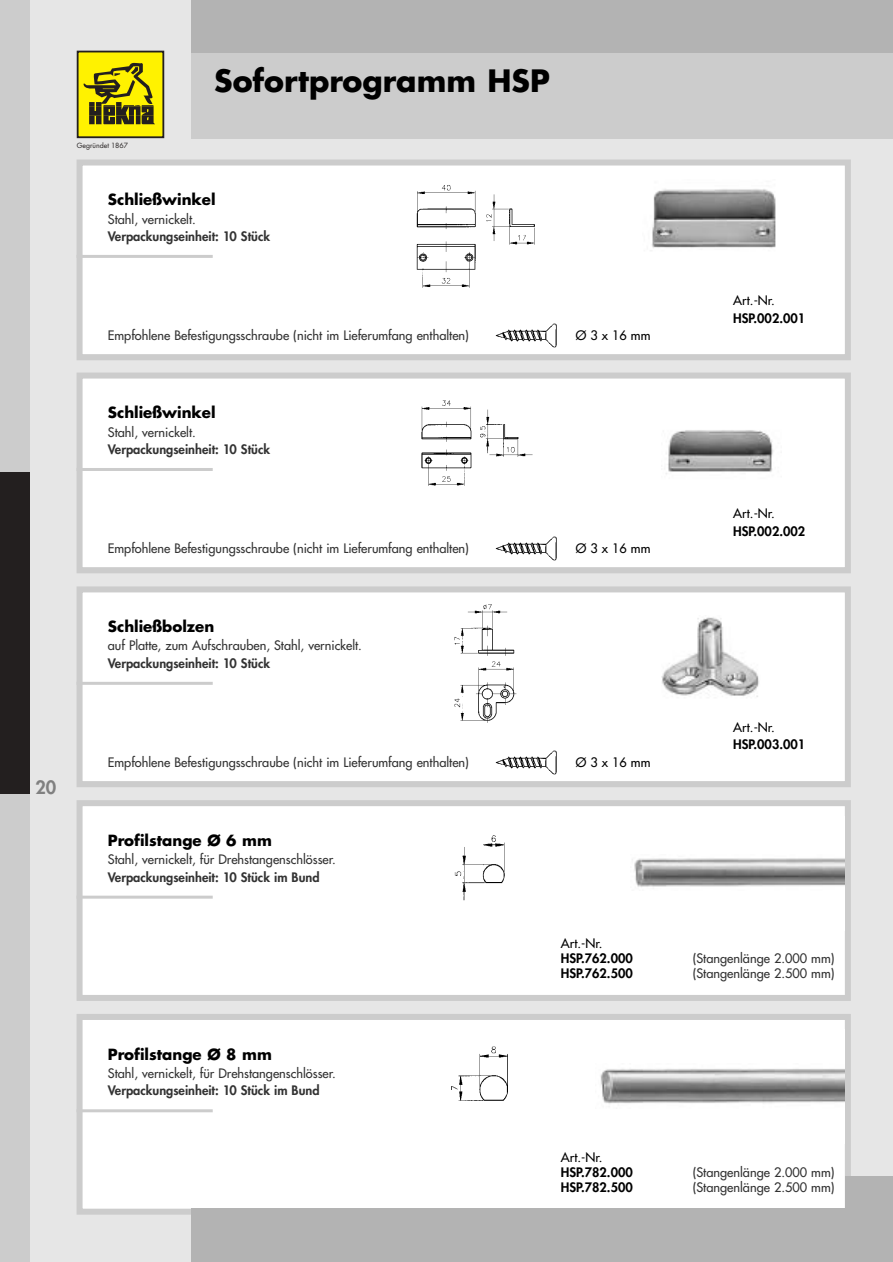
<style>
.page{position:relative;width:893px;height:1262px;background:#fff}
.page>*{position:absolute;margin:0;border:0;box-sizing:border-box;transform-origin:0 0}
.t1{font:700 30px "Futura";color:#000}
.t2{font:800 18px "Futura";color:#808080}
.t3{font:700 15px "Futura";color:#000}
.t4{font:12.75px "Futura";color:#333}
.t5{font:800 12.75px "Futura";color:#333}
.t6{font:800 12.75px "Futura";color:#000}
.t7{font:12.75px "Futura";color:#000}
.t8{font:6.9px "Futura";color:#231f1f}
</style>
<div class="page">
<div style="left:0;top:0;width:892px;height:1261px;background:#e6e6e6"></div>
<div style="left:0;top:0;width:30px;height:1261px;background:#ccc"></div>
<div style="left:191px;top:0;width:701px;height:53px;background:#b3b3b3"></div>
<div style="left:191px;top:53px;width:701px;height:85px;background:#ccc"></div>
<div style="left:77px;top:51px;width:87px;height:87px;background:#fff200;border:2px solid #231f1f"></div>
<svg style="left:83px;top:62px;width:72px;height:62px"></svg>
<div style="left:83px;top:165px;width:761px;height:189px;background:#fff"></div>
<div style="left:77px;top:159px;width:773px;height:201px;border:6px solid #ccc"></div>
<div style="left:0;top:472px;width:30px;height:321px;background:#231f1f"></div>
<hr style="left:76px;top:255px;width:137px;height:3px;background:#ccc">
<img style="left:416px;top:185px;width:119px;height:103px">
<img style="left:652px;top:189px;width:124px;height:59px">
<img style="left:495px;top:323px;width:62px;height:25px">
<div style="left:83px;top:378px;width:761px;height:189px;background:#fff"></div>
<div style="left:77px;top:372px;width:773px;height:201px;border:6px solid #ccc"></div>
<hr style="left:76px;top:468px;width:137px;height:3px;background:#ccc">
<img style="left:666px;top:430px;width:108px;height:44px">
<img style="left:495px;top:536px;width:62px;height:25px">
<div style="left:83px;top:592px;width:761px;height:189px;background:#fff"></div>
<div style="left:77px;top:586px;width:773px;height:201px;border:6px solid #ccc"></div>
<hr style="left:76px;top:682px;width:137px;height:3px;background:#ccc">
<img style="left:661px;top:617px;width:98px;height:80px">
<img style="left:495px;top:750px;width:62px;height:25px">
<div style="left:83px;top:806px;width:761px;height:189px;background:#fff"></div>
<div style="left:77px;top:800px;width:773px;height:201px;border:6px solid #ccc"></div>
<hr style="left:76px;top:895px;width:137px;height:3px;background:#ccc">
<img style="left:454px;top:835px;width:51px;height:66px">
<div style="left:595px;top:816px;width:249px;height:114px;background:#fff"></div>
<img style="left:632px;top:858px;width:212px;height:29px">
<div style="left:83px;top:1020px;width:761px;height:188px;background:#fff"></div>
<div style="left:77px;top:1014px;width:773px;height:200px;border:6px solid #ccc"></div>
<hr style="left:76px;top:1109px;width:137px;height:3px;background:#ccc">
<div style="left:595px;top:1029px;width:249px;height:115px;background:#fff"></div>
<img style="left:600px;top:1068px;width:244px;height:36px">
<img style="left:454px;top:604px;width:63px;height:119px">
<img style="left:421px;top:400px;width:112px;height:86px">
<img style="left:451px;top:1046px;width:57px;height:55px">
<div style="left:191px;top:1208px;width:701px;height:53px;background:#b3b3b3"></div>
<div style="left:845px;top:1176px;width:47px;height:85px;background:#b3b3b3"></div>
<p class="t8" style="left:77px;top:142px;width:53px">Gegründet 1867</p>
<h1 class="t1" style="left:214px;top:67px;width:337px">Sofortprogramm HSP</h1>
<p class="t3" style="left:108px;top:193px;width:109px">Schließwinkel</p>
<p class="t4" style="left:108px;top:212px;width:89px">Stahl, vernickelt.</p>
<p class="t5" style="left:108px;top:230px;width:164px">Verpackungseinheit: 10 Stück</p>
<p class="t4" style="left:108px;top:329px;width:362px">Empfohlene Befestigungsschraube (nicht im Lieferumfang enthalten)</p>
<p class="t7" style="left:576px;top:329px;width:76px">Ø 3 x 16 mm</p>
<p class="t3" style="left:108px;top:406px;width:109px">Schließwinkel</p>
<p class="t4" style="left:108px;top:425px;width:89px">Stahl, vernickelt.</p>
<p class="t5" style="left:108px;top:443px;width:164px">Verpackungseinheit: 10 Stück</p>
<p class="t4" style="left:108px;top:542px;width:362px">Empfohlene Befestigungsschraube (nicht im Lieferumfang enthalten)</p>
<p class="t7" style="left:576px;top:542px;width:76px">Ø 3 x 16 mm</p>
<p class="t7" style="left:733px;top:294px;width:43px">Art.-Nr.</p>
<p class="t6" style="left:733px;top:312px;width:73px">HSP.002.001</p>
<p class="t7" style="left:733px;top:507px;width:43px">Art.-Nr.</p>
<p class="t6" style="left:733px;top:525px;width:73px">HSP.002.002</p>
<h2 class="t2" style="left:36px;top:778px;width:22px">20</h2>
<p class="t3" style="left:108px;top:620px;width:108px">Schließbolzen</p>
<p class="t4" style="left:108px;top:639px;width:255px">auf Platte, zum Aufschrauben, Stahl, vernickelt.</p>
<p class="t5" style="left:108px;top:657px;width:164px">Verpackungseinheit: 10 Stück</p>
<p class="t4" style="left:108px;top:755px;width:362px">Empfohlene Befestigungsschraube (nicht im Lieferumfang enthalten)</p>
<p class="t7" style="left:576px;top:755px;width:76px">Ø 3 x 16 mm</p>
<p class="t3" style="left:108px;top:833px;width:165px">Profilstange Ø 6 mm</p>
<p class="t4" style="left:108px;top:853px;width:229px">Stahl, vernickelt, für Drehstangenschlösser.</p>
<p class="t5" style="left:108px;top:870px;width:213px">Verpackungseinheit: 10 Stück im Bund</p>
<p class="t7" style="left:733px;top:721px;width:43px">Art.-Nr.</p>
<p class="t6" style="left:733px;top:738px;width:73px">HSP.003.001</p>
<p class="t7" style="left:561px;top:937px;width:43px">Art.-Nr.</p>
<p class="t6" style="left:561px;top:952px;width:73px">HSP.762.000</p>
<p class="t4" style="left:692px;top:952px;width:143px">(Stangenlänge 2.000 mm)</p>
<p class="t6" style="left:561px;top:967px;width:73px">HSP.762.500</p>
<p class="t4" style="left:692px;top:967px;width:143px">(Stangenlänge 2.500 mm)</p>
<p class="t3" style="left:108px;top:1047px;width:165px">Profilstange Ø 8 mm</p>
<p class="t4" style="left:108px;top:1066px;width:229px">Stahl, vernickelt, für Drehstangenschlösser.</p>
<p class="t5" style="left:108px;top:1084px;width:213px">Verpackungseinheit: 10 Stück im Bund</p>
<p class="t7" style="left:561px;top:1151px;width:43px">Art.-Nr.</p>
<p class="t6" style="left:561px;top:1166px;width:73px">HSP.782.000</p>
<p class="t4" style="left:692px;top:1166px;width:143px">(Stangenlänge 2.000 mm)</p>
<p class="t6" style="left:561px;top:1181px;width:73px">HSP.782.500</p>
<p class="t4" style="left:692px;top:1181px;width:143px">(Stangenlänge 2.500 mm)</p>
</div>
